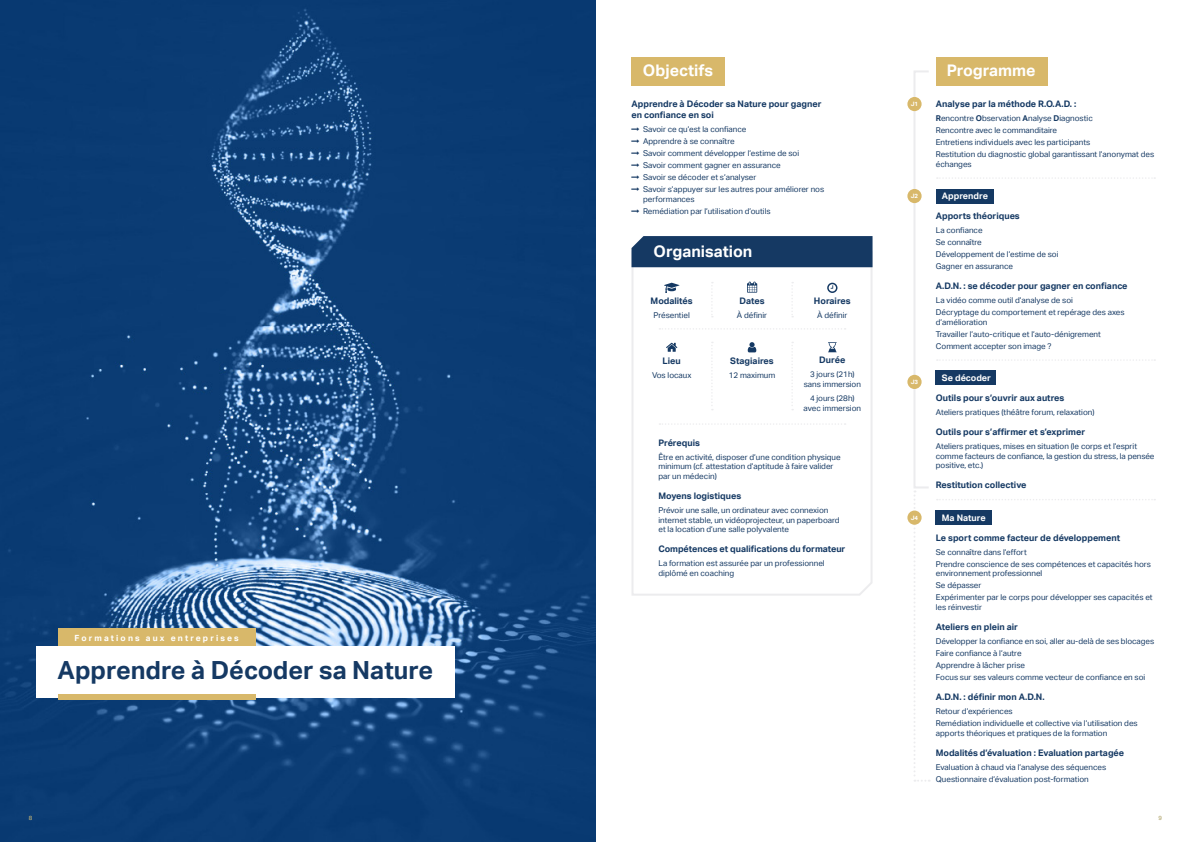
<style>
.page{position:relative;width:1191px;height:842px;background:#fff}
.page>*{position:absolute;margin:0;border:0;box-sizing:border-box;transform-origin:0 0}
.t1{font:700 25px "Aktiv Grotesk";color:#153963}
.t2{font:700 16px "Aktiv Grotesk";color:#fff}
.t3{font:700 9px "Aktiv Grotesk";color:#153963}
.t4{font:700 9px "Aktiv Grotesk";color:#fff}
.t5{font:700 8.5px "Aktiv Grotesk";letter-spacing:.25em;color:#fff}
.t6{font:8px/9.6px "Aktiv Grotesk";color:#153963}
.t7{font:700 6px "Aktiv Grotesk";color:#fff}
.t8{font:500 6px "Aktiv Grotesk";color:#b5ab75}
.s1{font-weight:700}
</style>
<div class="page">
<div style="left:913px;top:70px;width:16px;height:418px;border:2px solid #ececee"></div>
<img style="left:0;top:0;width:595px;height:842px">
<svg style="left:631px;top:250px;width:242px;height:346px"></svg>
<svg style="left:711px;top:282px;width:2px;height:35px"></svg>
<svg style="left:711px;top:342px;width:2px;height:68px"></svg>
<svg style="left:791px;top:282px;width:2px;height:35px"></svg>
<svg style="left:791px;top:342px;width:2px;height:68px"></svg>
<div style="left:631px;top:236px;width:241px;height:31px;background:#153963"></div>
<svg style="left:747px;top:282px;width:10px;height:11px"></svg>
<svg style="left:827px;top:283px;width:10px;height:10px"></svg>
<svg style="left:747px;top:342px;width:9px;height:10px"></svg>
<svg style="left:666px;top:343px;width:11px;height:9px"></svg>
<svg style="left:828px;top:342px;width:8px;height:10px"></svg>
<svg style="left:659px;top:328px;width:186px;height:2px"></svg>
<svg style="left:659px;top:423px;width:186px;height:2px"></svg>
<svg style="left:664px;top:283px;width:15px;height:10px"></svg>
<div style="left:631px;top:57px;width:94px;height:29px;background:#d8b86a"></div>
<div style="left:935px;top:370px;width:61px;height:15px;background:#153963"></div>
<div style="left:935px;top:510px;width:57px;height:15px;background:#153963"></div>
<div style="left:935px;top:189px;width:58px;height:14px;background:#153963"></div>
<svg style="left:914px;top:491px;width:15px;height:291px"></svg>
<div style="left:907px;top:97px;width:14px;height:14px;background:#d8b86a;border-radius:50%"></div>
<div style="left:907px;top:189px;width:14px;height:14px;background:#d8b86a;border-radius:50%"></div>
<div style="left:907px;top:375px;width:14px;height:14px;background:#d8b86a;border-radius:50%"></div>
<div style="left:907px;top:510px;width:14px;height:15px;background:#d8b86a;border-radius:50%"></div>
<svg style="left:936px;top:177px;width:219px;height:2px"></svg>
<svg style="left:936px;top:359px;width:219px;height:2px"></svg>
<svg style="left:936px;top:499px;width:219px;height:1px"></svg>
<div style="left:935px;top:57px;width:112px;height:29px;background:#d8b86a"></div>
<div style="left:36px;top:646px;width:418px;height:51px;background:#fff"></div>
<div style="left:58px;top:629px;width:198px;height:17px;background:#d8b86a"></div>
<div style="left:58px;top:694px;width:198px;height:6px;background:#d8b86a"></div>
<p class="t5" style="left:74px;top:633px;width:166px">Formations aux entreprises</p>
<p class="t1" style="left:58px;top:656px;width:377px">Apprendre à Décoder sa Nature</p>
<p class="t2" style="left:643px;top:62px;width:72px">Objectifs</p>
<p class="t3" style="left:631px;top:99px;width:191px">Apprendre à Décoder sa Nature pour gagner</p>
<p class="t3" style="left:631px;top:110px;width:84px">en confiance en soi</p>
<p class="t6" style="left:643px;top:125px;width:105px">Savoir ce qu’est la confiance</p>
<p class="t6" style="left:643px;top:137px;width:93px">Apprendre à se connaître</p>
<p class="t6" style="left:643px;top:149px;width:158px">Savoir comment développer l’estime de soi</p>
<p class="t6" style="left:643px;top:161px;width:139px">Savoir comment gagner en assurance</p>
<p class="t6" style="left:643px;top:173px;width:115px">Savoir se décoder et s’analyser</p>
<p class="t6" style="left:643px;top:185px;width:183px">Savoir s’appuyer sur les autres pour améliorer nos performances</p>
<p class="t6" style="left:643px;top:206px;width:129px">Remédiation par l’utilisation d’outils</p>
<p class="t2" style="left:653px;top:242px;width:100px">Organisation</p>
<p class="t3" style="left:650px;top:295px;width:44px">Modalités</p>
<p class="t6" style="left:653px;top:310px;width:38px">Présentiel</p>
<p class="t3" style="left:739px;top:295px;width:26px">Dates</p>
<p class="t6" style="left:737px;top:310px;width:32px">À définir</p>
<p class="t3" style="left:814px;top:295px;width:38px">Horaires</p>
<p class="t6" style="left:817px;top:310px;width:32px">À définir</p>
<p class="t3" style="left:662px;top:355px;width:20px">Lieu</p>
<p class="t6" style="left:652px;top:370px;width:41px">Vos locaux</p>
<p class="t3" style="left:730px;top:355px;width:45px">Stagiaires</p>
<p class="t6" style="left:728px;top:370px;width:48px">12 maximum</p>
<p class="t3" style="left:819px;top:355px;width:28px">Durée</p>
<p class="t6" style="left:810px;top:370px;width:46px">3 jours (21h)</p>
<p class="t6" style="left:803px;top:379px;width:59px">sans immersion</p>
<p class="t6" style="left:810px;top:393px;width:46px">4 jours (28h)</p>
<p class="t6" style="left:803px;top:403px;width:59px">avec immersion</p>
<p class="t3" style="left:658px;top:437px;width:43px">Prérequis</p>
<p class="t6" style="left:658px;top:452px;width:184px">Être en activité, disposer d’une condition physique minimum (cf. attestation d’aptitude à faire valider par un médecin)</p>
<p class="t3" style="left:658px;top:491px;width:84px">Moyens logistiques</p>
<p class="t6" style="left:658px;top:505px;width:183px">Prévoir une salle, un ordinateur avec connexion internet stable, un vidéoprojecteur, un paperboard et la location d’une salle polyvalente</p>
<p class="t3" style="left:658px;top:544px;width:188px">Compétences et qualifications du formateur</p>
<p class="t6" style="left:658px;top:559px;width:168px">La formation est assurée par un professionnel diplômé en coaching</p>
<p class="t2" style="left:947px;top:62px;width:90px">Programme</p>
<p class="t7" style="left:910px;top:101px;width:9px">J1</p>
<p class="t3" style="left:935px;top:99px;width:142px">Analyse par la méthode R.O.A.D. :</p>
<p class="t6" style="left:935px;top:114px;width:158px"><span class="s1">R</span>encontre <span class="s1">O</span>bservation <span class="s1">A</span>nalyse <span class="s1">D</span>iagnostic</p>
<p class="t6" style="left:935px;top:126px;width:123px">Rencontre avec le commanditaire</p>
<p class="t6" style="left:935px;top:138px;width:156px">Entretiens individuels avec les participants</p>
<p class="t6" style="left:935px;top:150px;width:220px">Restitution du diagnostic global garantissant l’anonymat des échanges</p>
<p class="t7" style="left:910px;top:193px;width:9px">J2</p>
<p class="t4" style="left:942px;top:191px;width:48px">Apprendre</p>
<p class="t3" style="left:935px;top:211px;width:85px">Apports théoriques</p>
<p class="t6" style="left:935px;top:226px;width:48px">La confiance</p>
<p class="t6" style="left:935px;top:238px;width:47px">Se connaître</p>
<p class="t6" style="left:935px;top:250px;width:124px">Développement de l’estime de soi</p>
<p class="t6" style="left:935px;top:262px;width:79px">Gagner en assurance</p>
<p class="t3" style="left:935px;top:281px;width:193px">A.D.N. : se décoder pour gagner en confiance</p>
<p class="t6" style="left:935px;top:296px;width:139px">La vidéo comme outil d’analyse de soi</p>
<p class="t6" style="left:935px;top:308px;width:190px">Décryptage du comportement et repérage des axes d’amélioration</p>
<p class="t6" style="left:935px;top:329px;width:167px">Travailler l’auto-critique et l’auto-dénigrement</p>
<p class="t6" style="left:935px;top:341px;width:117px">Comment accepter son image ?</p>
<p class="t7" style="left:910px;top:378px;width:9px">J3</p>
<p class="t7" style="left:910px;top:514px;width:9px">J4</p>
<p class="t4" style="left:942px;top:373px;width:51px">Se décoder</p>
<p class="t3" style="left:935px;top:393px;width:130px">Outils pour s’ouvrir aux autres</p>
<p class="t6" style="left:935px;top:408px;width:160px">Ateliers pratiques (théâtre forum, relaxation)</p>
<p class="t3" style="left:935px;top:427px;width:151px">Outils pour s’affirmer et s’exprimer</p>
<p class="t6" style="left:935px;top:442px;width:220px">Ateliers pratiques, mises en situation (le corps et l’esprit comme facteurs de confiance, la gestion du stress, la pensée positive, etc.)</p>
<p class="t3" style="left:935px;top:480px;width:92px">Restitution collective</p>
<p class="t4" style="left:942px;top:512px;width:45px">Ma Nature</p>
<p class="t3" style="left:935px;top:532px;width:186px">Le sport comme facteur de développement</p>
<p class="t6" style="left:935px;top:547px;width:92px">Se connaître dans l’effort</p>
<p class="t6" style="left:935px;top:559px;width:217px">Prendre conscience de ses compétences et capacités hors environnement professionnel</p>
<p class="t6" style="left:935px;top:581px;width:47px">Se dépasser</p>
<p class="t6" style="left:935px;top:593px;width:218px">Expérimenter par le corps pour développer ses capacités et les réinvestir</p>
<p class="t3" style="left:935px;top:622px;width:84px">Ateliers en plein air</p>
<p class="t6" style="left:935px;top:636px;width:220px">Développer la confiance en soi, aller au-delà de ses blocages</p>
<p class="t6" style="left:935px;top:648px;width:87px">Faire confiance à l’autre</p>
<p class="t6" style="left:935px;top:660px;width:91px">Apprendre à lâcher prise</p>
<p class="t6" style="left:935px;top:672px;width:211px">Focus sur ses valeurs comme vecteur de confiance en soi</p>
<p class="t3" style="left:935px;top:692px;width:110px">A.D.N. : définir mon A.D.N.</p>
<p class="t6" style="left:935px;top:706px;width:78px">Retour d’expériences</p>
<p class="t6" style="left:935px;top:718px;width:203px">Remédiation individuelle et collective via l’utilisation des apports théoriques et pratiques de la formation</p>
<p class="t3" style="left:935px;top:747px;width:190px">Modalités d’évaluation : Evaluation partagée</p>
<p class="t6" style="left:935px;top:762px;width:172px">Evaluation à chaud via l’analyse des séquences</p>
<p class="t6" style="left:935px;top:774px;width:154px">Questionnaire d’évaluation post-formation</p>
<p class="t8" style="left:29px;top:814px;width:5px">8</p>
<p class="t8" style="left:1158px;top:814px;width:5px">9</p>
</div>
